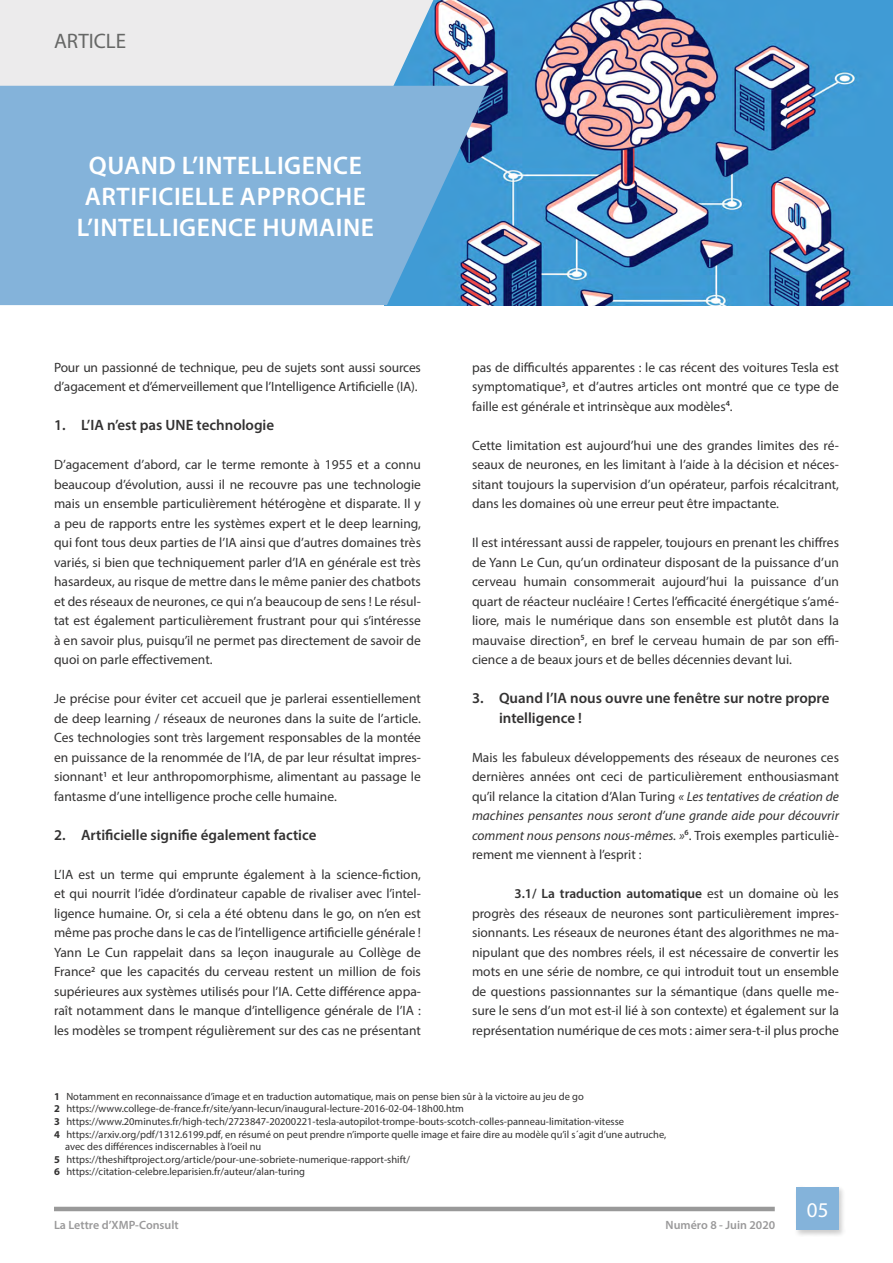
<style>
.page{position:relative;width:893px;height:1263px;background:#fff}
.page>*{position:absolute;margin:0;border:0;box-sizing:border-box;transform-origin:0 0}
.t1{font:600 25.5px/30.6px "Myriad Pro";letter-spacing:.02em;color:#fff;text-align:center}
.t2{font:21px "Myriad Pro";color:#666766}
.t3{font:21px "Myriad Pro";color:#fff}
.t4{font:600 15px/19.5px "Myriad Pro";color:#333232}
.t5{font:13.5px/19.5px "Myriad Pro";color:#333232;text-align:justify}
.t6{font:600 12px "Myriad Pro";color:#9a999a}
.t7{font:10.5px "Myriad Pro";color:#333232}
.s1{font-style:italic}
.s2{font-weight:600}
.s3{font-weight:700}
</style>
<div class="page">
<hr style="left:54px;top:1207px;width:721px;height:4px;background:#999">
<div style="left:794px;top:1185px;width:52px;height:52px;background:#000;opacity:.2"></div>
<div style="left:796px;top:1188px;width:43px;height:42px;background:#84b3da"></div>
<img style="left:433px;top:0;width:460px;height:305px">
<div style="left:0;top:0;width:433px;height:86px;background:#ecebec"></div>
<svg style="left:0;top:86px;width:489px;height:219px;background:#7eafd7"></svg>
<p class="t2" style="left:54px;top:28px;width:74px">ARTICLE</p>
<p class="t1" style="left:77px;top:150px;width:299px">QUAND L’INTELLIGENCE<br>ARTIFICIELLE APPROCHE<br>L’INTELLIGENCE HUMAINE</p>
<p class="t5" style="left:54px;top:357px;width:368px">Pour un passionné de technique, peu de sujets sont aussi sources d’agacement et d’émerveillement que l’Intelligence Artificielle (IA).</p>
<p class="t4" style="left:54px;top:415px;width:222px">1. L’IA n’est pas UNE technologie</p>
<p class="t5" style="left:54px;top:455px;width:368px">D’agacement d’abord, car le terme remonte à 1955 et a connu beaucoup d’évolution, aussi il ne recouvre pas une technologie mais un ensemble particulièrement hétérogène et disparate. Il y a peu de rapports entre les systèmes expert et le deep learning, qui font tous deux parties de l’IA ainsi que d’autres domaines très variés, si bien que techniquement parler d’IA en générale est très hasardeux, au risque de mettre dans le même panier des chatbots et des réseaux de neurones, ce qui n’a beaucoup de sens ! Le résul&shy;tat est également particulièrement frustrant pour qui s’intéresse à en savoir plus, puisqu’il ne permet pas directement de savoir de quoi on parle effectivement.</p>
<p class="t5" style="left:54px;top:689px;width:368px">Je précise pour éviter cet accueil que je parlerai essentiellement de deep learning / réseaux de neurones dans la suite de l’article.<br>Ces technologies sont très largement responsables de la montée en puissance de la renommée de l’IA, de par leur résultat impres&shy;sionnant<sup>1</sup> et leur anthropomorphisme, alimentant au passage le fantasme d’une intelligence proche celle humaine.</p>
<p class="t4" style="left:54px;top:824px;width:264px">2. Artificielle signifie également factice</p>
<p class="t5" style="left:54px;top:864px;width:368px">L’IA est un terme qui emprunte également à la science-fiction, et qui nourrit l’idée d’ordinateur capable de rivaliser avec l’intel&shy;ligence humaine. Or, si cela a été obtenu dans le go, on n’en est même pas proche dans le cas de l’intelligence artificielle générale !<br>Yann Le Cun rappelait dans sa leçon inaugurale au Collège de France<sup>2</sup> que les capacités du cerveau restent un million de fois supérieures aux systèmes utilisés pour l’IA. Cette différence appa&shy;raît notamment dans le manque d’intelligence générale de l’IA : les modèles se trompent régulièrement sur des cas ne présentant</p>
<p class="t5" style="left:472px;top:357px;width:368px">pas de difficultés apparentes : le cas récent des voitures Tesla est symptomatique<sup>3</sup>, et d’autres articles ont montré que ce type de faille est générale et intrinsèque aux modèles<sup>4</sup>.</p>
<p class="t5" style="left:472px;top:435px;width:368px">Cette limitation est aujourd’hui une des grandes limites des ré&shy;seaux de neurones, en les limitant à l’aide à la décision et néces&shy;sitant toujours la supervision d’un opérateur, parfois récalcitrant, dans les domaines où une erreur peut être impactante.</p>
<p class="t5" style="left:472px;top:533px;width:368px">Il est intéressant aussi de rappeler, toujours en prenant les chiffres de Yann Le Cun, qu’un ordinateur disposant de la puissance d’un cerveau humain consommerait aujourd’hui la puissance d’un quart de réacteur nucléaire ! Certes l’efficacité énergétique s’amé&shy;liore, mais le numérique dans son ensemble est plutôt dans la mauvaise direction<sup>5</sup>, en bref le cerveau humain de par son effi&shy;cience a de beaux jours et de belles décennies devant lui.</p>
<p class="t4" style="left:499px;top:688px;width:332px;text-indent:-27px">3. Quand l’IA nous ouvre une fenêtre sur notre propre intelligence !</p>
<p class="t5" style="left:472px;top:747px;width:368px">Mais les fabuleux développements des réseaux de neurones ces dernières années ont ceci de particulièrement enthousiasmant qu’il relance la citation d’Alan Turing <span class="s1">« Les tentatives de création de machines pensantes nous seront d’une grande aide pour découvrir comment nous pensons nous-mêmes. »</span><sup>6</sup>. Trois exemples particuliè&shy;rement me viennent à l’esprit :</p>
<p class="t5" style="left:472px;top:884px;width:368px;text-indent:43px"><span class="s2">3.1/ La traduction automatique</span> est un domaine où les progrès des réseaux de neurones sont particulièrement impres&shy;sionnants. Les réseaux de neurones étant des algorithmes ne ma&shy;nipulant que des nombres réels, il est nécessaire de convertir les mots en une série de nombre, ce qui introduit tout un ensemble de questions passionnantes sur la sémantique (dans quelle me&shy;sure le sens d’un mot est-il lié à son contexte) et également sur la représentation numérique de ces mots : aimer sera-t-il plus proche</p>
<p class="t7" style="left:54px;top:1090px;width:531px"><span class="s3">1</span> Notamment en reconnaissance d’image et en traduction automatique, mais on pense bien sûr à la victoire au jeu de go</p>
<p class="t7" style="left:54px;top:1102px;width:411px"><span class="s3">2</span> https://www.college-de-france.fr/site/yann-lecun/inaugural-lecture-2016-02-04-18h00.htm</p>
<p class="t7" style="left:54px;top:1115px;width:572px"><span class="s3">3</span> https://www.20minutes.fr/high-tech/2723847-20200221-tesla-autopilot-trompe-bouts-scotch-colles-panneau-limitation-vitesse</p>
<p class="t7" style="left:54px;top:1127px;width:614px"><span class="s3">4</span> https://arxiv.org/pdf/1312.6199.pdf, en résumé on peut prendre n’importe quelle image et faire dire au modèle qu’il s´agit d’une autruche,</p>
<p class="t7" style="left:65px;top:1140px;width:198px">avec des différences indiscernables à l’oeil nu</p>
<p class="t7" style="left:54px;top:1153px;width:357px"><span class="s3">5</span> https://theshiftproject.org/article/pour-une-sobriete-numerique-rapport-shift/</p>
<p class="t7" style="left:54px;top:1165px;width:253px"><span class="s3">6</span> https://citation-celebre.leparisien.fr/auteur/alan-turing</p>
<p class="t6" style="left:54px;top:1217px;width:126px">La Lettre d’XMP-Consult</p>
<p class="t6" style="left:666px;top:1217px;width:111px">Numéro 8 - Juin 2020</p>
<p class="t3" style="left:807px;top:1197px;width:23px">05</p>
</div>
